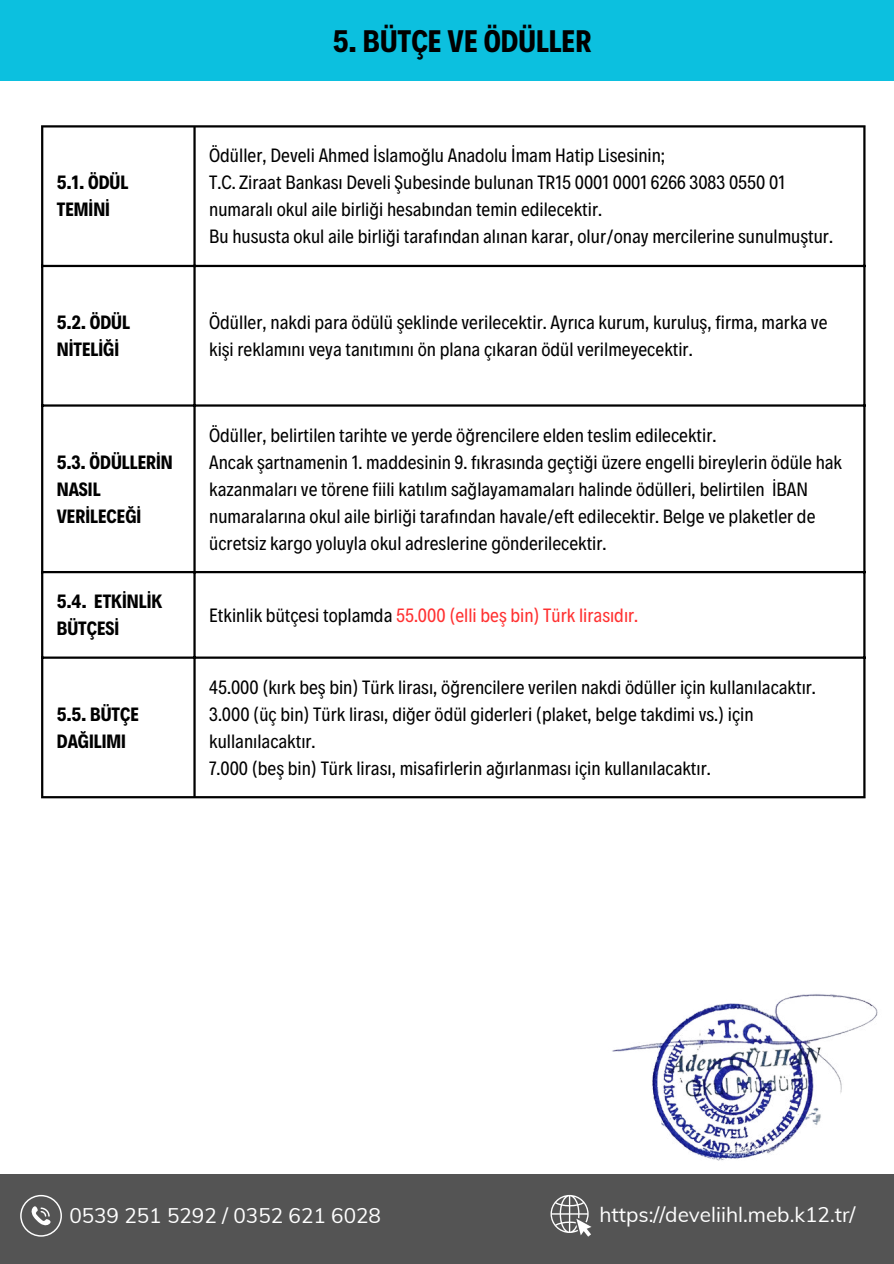
<style>
.page{position:relative;width:894px;height:1264px;background:#fff}
.page>*{position:absolute;margin:0;border:0;box-sizing:border-box;transform-origin:0 0}
.t1{font:700 31.5px "Decalotype";color:#000}
.t2{font:20.7px "Muli";color:#fff}
.t3{font:19.5px/27px "Decalotype";color:#000}
.t4{font:700 19.5px/27px "Decalotype";color:#000}
.t5{font:19.5px "Decalotype";color:#ff3131}
.s1{color:#000}
</style>
<div class="page">
<div style="left:0;top:0;width:893px;height:81px;background:#0cc0df"></div>
<div style="left:0;top:1174px;width:893px;height:89px;background:#545454"></div>
<svg style="left:20px;top:1194px;width:42px;height:42px"></svg>
<img style="left:612px;top:994px;width:266px;height:167px">
<svg style="left:550px;top:1194px;width:41px;height:42px"></svg>
<hr style="left:41px;top:127px;width:2px;height:669px;background:#000">
<hr style="left:193px;top:127px;width:3px;height:669px;background:#000">
<hr style="left:863px;top:127px;width:2px;height:669px;background:#000">
<hr style="left:41px;top:125px;width:824px;height:2px;background:#000">
<hr style="left:41px;top:265px;width:824px;height:2px;background:#000">
<hr style="left:41px;top:404px;width:824px;height:2px;background:#000">
<hr style="left:41px;top:571px;width:824px;height:2px;background:#000">
<hr style="left:41px;top:656px;width:824px;height:2px;background:#000">
<hr style="left:41px;top:796px;width:824px;height:2px;background:#000">
<p class="t4" style="left:57px;top:168px;width:73px">5.1. ÖDÜL<br>TEMİNİ</p>
<h1 class="t1" style="left:333px;top:19px;width:260px">5. BÜTÇE VE ÖDÜLLER</h1>
<p class="t3" style="left:209px;top:141px;width:625px">Ödüller, Develi Ahmed İslamoğlu Anadolu İmam Hatip Lisesinin;<br>T.C. Ziraat Bankası Develi Şubesinde bulunan TR15 0001 0001 6266 3083 0550 01 numaralı okul aile birliği hesabından temin edilecektir.<br>Bu hususta okul aile birliği tarafından alınan karar, olur/onay mercilerine sunulmuştur.</p>
<p class="t4" style="left:57px;top:308px;width:75px">5.2. ÖDÜL<br>NİTELİĞİ</p>
<p class="t3" style="left:209px;top:308px;width:619px">Ödüller, nakdi para ödülü şeklinde verilecektir. Ayrıca kurum, kuruluş, firma, marka ve kişi reklamını veya tanıtımını ön plana çıkaran ödül verilmeyecektir.</p>
<p class="t4" style="left:57px;top:447px;width:117px">5.3. ÖDÜLLERİN<br>NASIL<br>VERİLECEĞİ</p>
<p class="t4" style="left:57px;top:587px;width:107px">5.4. ETKİNLİK<br>BÜTÇESİ</p>
<p class="t4" style="left:57px;top:699px;width:84px">5.5. BÜTÇE<br>DAĞILIMI</p>
<p class="t3" style="left:209px;top:420px;width:634px">Ödüller, belirtilen tarihte ve yerde öğrencilere elden teslim edilecektir.<br>Ancak şartnamenin 1. maddesinin 9. fıkrasında geçtiği üzere engelli bireylerin ödüle hak kazanmaları ve törene fiili katılım sağlayamamaları halinde ödülleri, belirtilen İBAN numaralarına okul aile birliği tarafından havale/eft edilecektir. Belge ve plaketler de ücretsiz kargo yoluyla okul adreslerine gönderilecektir.</p>
<p class="t5" style="left:209px;top:601px;width:430px"><span class="s1">Etkinlik bütçesi toplamda</span> 55.000 (elli beş bin) Türk lirasıdır.</p>
<p class="t3" style="left:209px;top:672px;width:608px">45.000 (kırk beş bin) Türk lirası, öğrencilere verilen nakdi ödüller için kullanılacaktır.<br>3.000 (üç bin) Türk lirası, diğer ödül giderleri (plaket, belge takdimi vs.) için kullanılacaktır.<br>7.000 (beş bin) Türk lirası, misafirlerin ağırlanması için kullanılacaktır.</p>
<p class="t2" style="left:69px;top:1200px;width:313px">0539 251 5292 / 0352 621 6028</p>
<p class="t2" style="left:599px;top:1199px;width:257px">https://develiihl.meb.k12.tr/</p>
</div>
